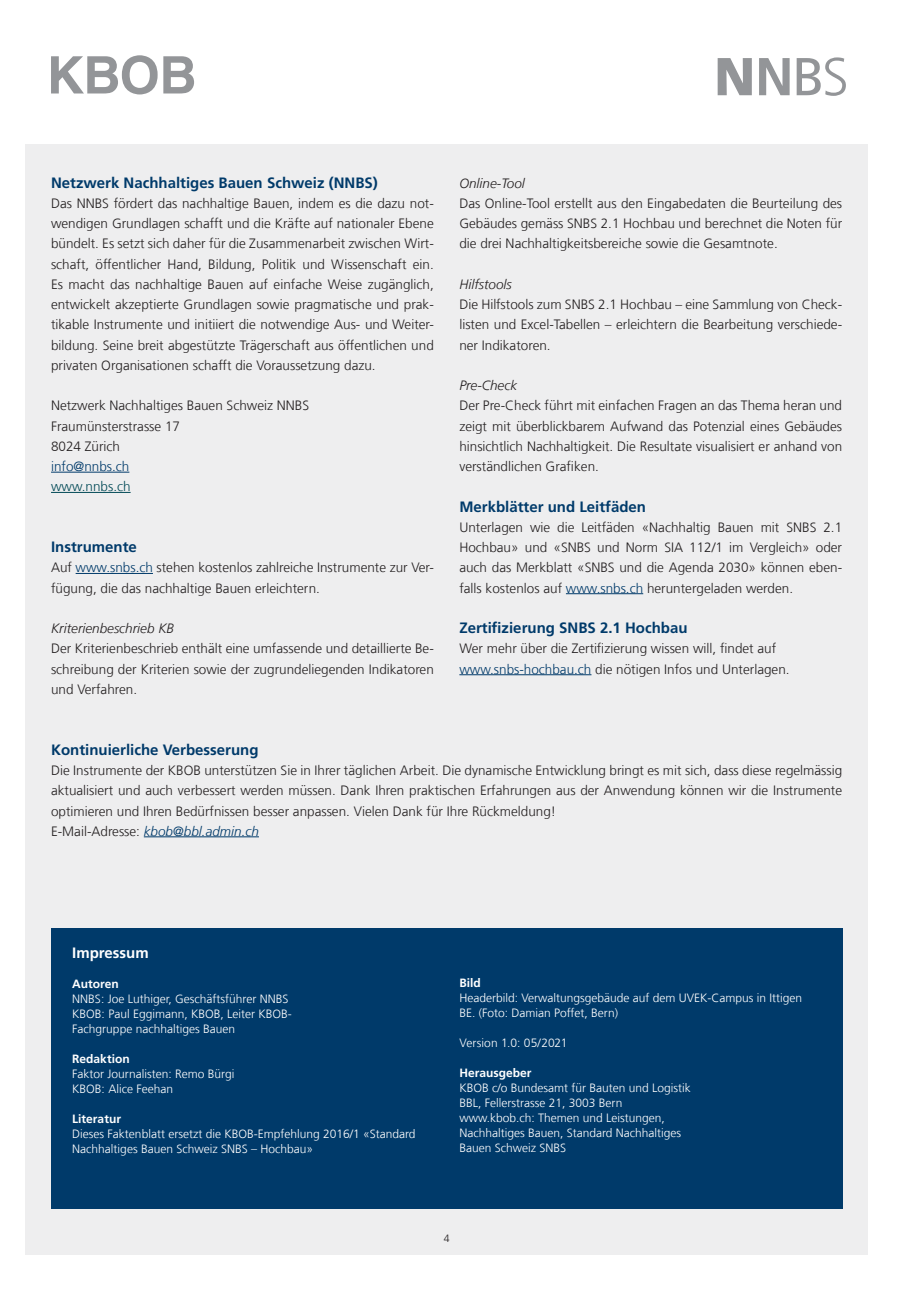
<style>
.page{position:relative;width:906px;height:1289px;background:#fff}
.page>*{position:absolute;margin:0;border:0;box-sizing:border-box;transform-origin:0 0}
.t1{font:900 53.25px "Frutiger LT Com";color:#939598}
.t2{font:700 15px "Frutiger LT Com";color:#003a6a}
.t3{font:700 15px "Frutiger LT Com";color:#fff}
.t4{font:300 13.5px/20.2px "Frutiger LT Com";color:#231f20;text-align:justify}
.t5{font:italic 300 13.5px "Frutiger LT Com";color:#231f20}
.t6{font:300 13.5px "Frutiger LT Com";color:#003a6a}
.t7{font:300 13.5px "Frutiger LT Com";color:#004855}
.t8{font:300 12px/15px "Frutiger LT Com";color:#fff}
.t9{font:700 12px "Frutiger LT Com";color:#fff}
.t10{font:300 10.5px "Frutiger LT Com";color:#231f20}
.s1{font-weight:700}
.s2{font-weight:400}
.s3{font-weight:300}
.s4{color:#003a6a}
.s5{font-style:italic;color:#003a6a}
</style>
<div class="page">
<div style="left:26px;top:145px;width:841px;height:1109px;background:#eeeeef"></div>
<svg style="left:51px;top:55px;width:143px;height:39px"></svg>
<div style="left:51px;top:927px;width:791px;height:281px;background:#003a6a"></div>
<hr style="left:51px;top:472px;width:78px;height:1px;background:#003a6a">
<hr style="left:51px;top:492px;width:80px;height:1px;background:#004855">
<hr style="left:76px;top:573px;width:77px;height:1px;background:#003a6a">
<hr style="left:566px;top:593px;width:77px;height:1px;background:#003a6a">
<hr style="left:459px;top:674px;width:132px;height:1px;background:#003a6a">
<hr style="left:144px;top:836px;width:115px;height:1px;background:#003a6a">
<h1 class="t1" style="left:714px;top:45px;width:136px">N<span class="s1">N</span><span class="s2">B</span><span class="s3">S</span></h1>
<p class="t2" style="left:51px;top:173px;width:328px">Netzwerk Nachhaltiges Bauen Schweiz (NNBS)</p>
<p class="t4" style="left:51px;top:193px;width:384px">Das NNBS fördert das nachhaltige Bauen, indem es die dazu not&shy;wendigen Grundlagen schafft und die Kräfte auf nationaler Ebene bündelt. Es setzt sich daher für die Zusammenarbeit zwischen Wirt&shy;schaft, öffentlicher Hand, Bildung, Politik und Wissenschaft ein.<br>Es macht das nachhaltige Bauen auf einfache Weise zugänglich, entwickelt akzeptierte Grundlagen sowie pragmatische und prak&shy;tikable Instrumente und initiiert die notwendige Aus- und Weiter&shy;bildung. Seine breit abgestützte Trägerschaft aus öffentlichen und privaten Organisationen schafft die Voraussetzung dazu.</p>
<p class="t4" style="left:51px;top:395px;width:260px;text-align:left">Netzwerk Nachhaltiges Bauen Schweiz NNBS<br>Fraumünsterstrasse 17<br>8024 Zürich</p>
<p class="t6" style="left:51px;top:458px;width:80px">info@nnbs.ch</p>
<p class="t7" style="left:51px;top:479px;width:81px">www.nnbs.ch</p>
<p class="t2" style="left:51px;top:538px;width:87px">Instrumente</p>
<p class="t4" style="left:51px;top:557px;width:384px">Auf <span class="s4">www.snbs.ch</span> stehen kostenlos zahlreiche Instrumente zur Ver&shy;fügung, die das nachhaltige Bauen erleichtern.</p>
<p class="t5" style="left:51px;top:620px;width:124px">Kriterienbeschrieb KB</p>
<p class="t4" style="left:51px;top:638px;width:384px">Der Kriterienbeschrieb enthält eine umfassende und detaillierte Be&shy;schreibung der Kriterien sowie der zugrundeliegenden Indikatoren und Verfahren.</p>
<p class="t5" style="left:459px;top:175px;width:67px">Online-Tool</p>
<p class="t4" style="left:459px;top:193px;width:384px">Das Online-Tool erstellt aus den Eingabedaten die Beurteilung des Gebäudes gemäss SNBS 2.1 Hochbau und berechnet die Noten für die drei Nachhaltigkeitsbereiche sowie die Gesamtnote.</p>
<p class="t5" style="left:459px;top:276px;width:54px">Hilfstools</p>
<p class="t4" style="left:459px;top:294px;width:384px">Die Hilfstools zum SNBS 2.1 Hochbau – eine Sammlung von Check&shy;listen und Excel-Tabellen – erleichtern die Bearbeitung verschiede&shy;ner Indikatoren.</p>
<p class="t5" style="left:459px;top:377px;width:59px">Pre-Check</p>
<p class="t4" style="left:459px;top:395px;width:384px">Der Pre-Check führt mit einfachen Fragen an das Thema heran und zeigt mit überblickbarem Aufwand das Potenzial eines Gebäudes hinsichtlich Nachhaltigkeit. Die Resultate visualisiert er anhand von verständlichen Grafiken.</p>
<p class="t2" style="left:459px;top:497px;width:188px">Merkblätter und Leitfäden</p>
<p class="t4" style="left:459px;top:517px;width:384px">Unterlagen wie die Leitfäden «Nachhaltig Bauen mit SNBS 2.1<br>Hochbau» und «SNBS und Norm SIA 112/1 im Vergleich» oder auch das Merkblatt «SNBS und die Agenda 2030» können eben&shy;falls kostenlos auf <span class="s4">www.snbs.ch</span> heruntergeladen werden.</p>
<p class="t2" style="left:459px;top:619px;width:230px">Zertifizierung SNBS 2.1 Hochbau</p>
<p class="t4" style="left:459px;top:638px;width:332px">Wer mehr über die Zertifizierung wissen will, findet auf <span class="s4">www.snbs-hochbau.ch</span> die nötigen Infos und Unterlagen.</p>
<p class="t2" style="left:51px;top:740px;width:209px">Kontinuierliche Verbesserung</p>
<p class="t4" style="left:51px;top:760px;width:792px;text-align:left">Die Instrumente der KBOB unterstützen Sie in Ihrer täglichen Arbeit. Die dynamische Entwicklung bringt es mit sich, dass diese regelmässig aktualisiert und auch verbessert werden müssen. Dank Ihren praktischen Erfahrungen aus der Anwendung können wir die Instrumente optimieren und Ihren Bedürfnissen besser anpassen. Vielen Dank für Ihre Rückmeldung!<br>E-Mail-Adresse: <span class="s5">kbob@bbl.admin.ch</span></p>
<p class="t3" style="left:72px;top:943px;width:78px">Impressum</p>
<p class="t9" style="left:72px;top:976px;width:48px">Autoren</p>
<p class="t8" style="left:72px;top:991px;width:221px">NNBS: Joe Luthiger, Geschäftsführer NNBS<br>KBOB: Paul Eggimann, KBOB, Leiter KBOB-<br>Fachgruppe nachhaltiges Bauen</p>
<p class="t9" style="left:72px;top:1051px;width:59px">Redaktion</p>
<p class="t8" style="left:72px;top:1066px;width:164px">Faktor Journalisten: Remo Bürgi<br>KBOB: Alice Feehan</p>
<p class="t9" style="left:72px;top:1111px;width:50px">Literatur</p>
<p class="t8" style="left:72px;top:1126px;width:345px">Dieses Faktenblatt ersetzt die KBOB-Empfehlung 2016/1 «Standard<br>Nachhaltiges Bauen Schweiz SNBS – Hochbau»</p>
<p class="t9" style="left:459px;top:975px;width:23px">Bild</p>
<p class="t8" style="left:459px;top:990px;width:344px">Headerbild: Verwaltungsgebäude auf dem UVEK-Campus in Ittigen<br>BE. (Foto: Damian Poffet, Bern)</p>
<p class="t8" style="left:459px;top:1035px;width:110px">Version 1.0: 05/2021</p>
<p class="t9" style="left:459px;top:1065px;width:74px">Herausgeber</p>
<p class="t8" style="left:459px;top:1080px;width:233px">KBOB c/o Bundesamt für Bauten und Logistik BBL, Fellerstrasse 21, 3003 Bern www.kbob.ch: Themen und Leistungen, Nachhaltiges Bauen, Standard Nachhaltiges Bauen Schweiz SNBS</p>
<p class="t10" style="left:444px;top:1231px;width:7px">4</p>
</div>
